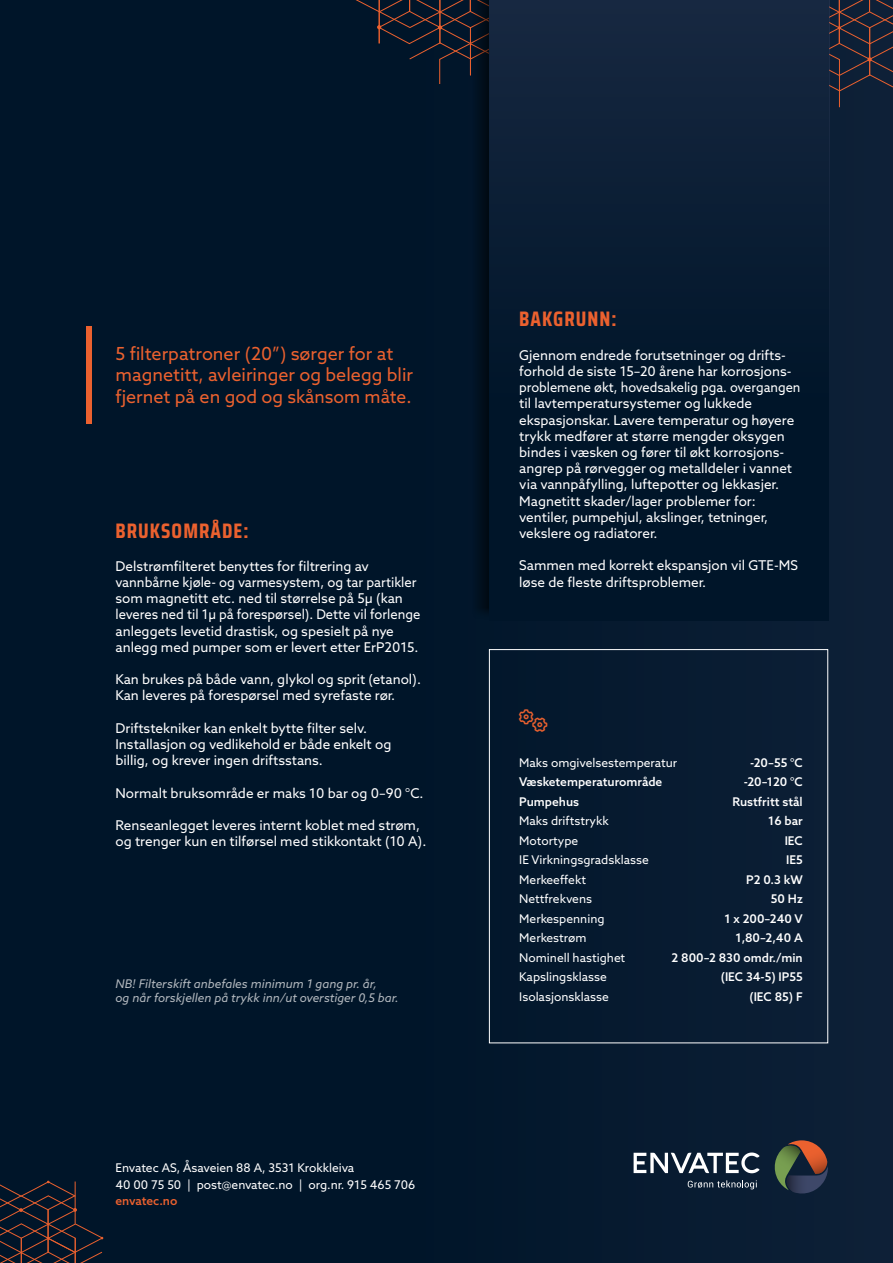
<style>
.page{position:relative;width:893px;height:1263px;background:#001529}
.page>*{position:absolute;margin:0;border:0;box-sizing:border-box;transform-origin:0 0}
.t1{font:700 21px "Saira Condensed";letter-spacing:.05em;color:#eb612f}
.t2{font:18px/21.6px "Azo Sans";color:#eb612f}
.t3{font:13.5px/16.2px "Azo Sans";color:#fff}
.t4{font:12px/16.5px "Azo Sans";color:#fff}
.t5{font:500 12px "Azo Sans";color:#fff}
.t6{font:italic 12px/14.4px "Azo Sans";color:#fff}
.t7{font:500 12px "Azo Sans";color:#eb612f}
</style>
<div class="page">
<div style="left:395px;top:0;width:498px;height:1263px;background:#061a30"></div>
<svg style="left:829px;top:0;width:64px;height:123px"></svg>
<svg style="left:355px;top:0;width:117px;height:83px"></svg>
<div style="left:489px;top:0;width:339px;height:621px;background:#001529"></div>
<div style="left:489px;top:0;width:340px;height:411px;background:#0b1e35"></div>
<div style="left:472px;top:0;width:17px;height:621px;background:#01101e"></div>
<svg style="left:774px;top:1140px;width:54px;height:54px"></svg>
<svg style="left:634px;top:1152px;width:126px;height:21px"></svg>
<svg style="left:688px;top:1180px;width:69px;height:9px"></svg>
<svg style="left:0;top:1181px;width:103px;height:82px"></svg>
<div style="left:489px;top:649px;width:339px;height:394px;border:1px solid #fff"></div>
<div style="left:86px;top:326px;width:6px;height:98px;background:#eb612f"></div>
<h2 class="t2" style="left:116px;top:342px;width:299px">5 filterpatroner (20”) sørger for at magnetitt, avleiringer og belegg blir fjernet på en god og skånsom måte.</h2>
<h1 class="t1" style="left:116px;top:515px;width:135px">BRUKSOMRÅDE:</h1>
<p class="t3" style="left:116px;top:558px;width:306px">Delstrømfilteret benyttes for filtrering av vannbårne kjøle- og varmesystem, og tar partikler som magnetitt etc. ned til størrelse på 5µ (kan leveres ned til 1µ på forespørsel). Dette vil forlenge anleggets levetid drastisk, og spesielt på nye anlegg med pumper som er levert etter ErP2015.</p>
<p class="t3" style="left:116px;top:671px;width:307px">Kan brukes på både vann, glykol og sprit (etanol).<br>Kan leveres på forespørsel med syrefaste rør.</p>
<p class="t3" style="left:116px;top:720px;width:277px">Driftstekniker kan enkelt bytte filter selv.<br>Installasjon og vedlikehold er både enkelt og billig, og krever ingen driftsstans.</p>
<p class="t3" style="left:116px;top:784px;width:309px">Normalt bruksområde er maks 10 bar og 0–90 °C.</p>
<p class="t3" style="left:116px;top:817px;width:312px">Renseanlegget leveres internt koblet med strøm, og trenger kun en tilførsel med stikkontakt (10 A).</p>
<p class="t6" style="left:116px;top:976px;width:285px">NB! Filterskift anbefales minimum 1 gang pr. år,<br>og når forskjellen på trykk inn/ut overstiger 0,5 bar.</p>
<p class="t4" style="left:116px;top:1159px;width:301px">Envatec AS, Åsaveien 88 A, 3531 Krokkleiva<br>40 00 75 50 | post@envatec.no | org.nr. 915 465 706</p>
<p class="t7" style="left:116px;top:1193px;width:63px">envatec.no</p>
<h1 class="t1" style="left:519px;top:302px;width:99px">BAKGRUNN:</h1>
<p class="t3" style="left:519px;top:347px;width:283px">Gjennom endrede forutsetninger og drifts&shy;forhold de siste 15–20 årene har korrosjons&shy;problemene økt, hovedsakelig pga. overgangen til lavtemperatursystemer og lukkede ekspasjonskar. Lavere temperatur og høyere trykk medfører at større mengder oksygen bindes i væsken og fører til økt korrosjons&shy;angrep på rørvegger og metalldeler i vannet via vannpåfylling, luftepotter og lekkasjer.<br>Magnetitt skader/lager problemer for: ventiler, pumpehjul, akslinger, tetninger, vekslere og radiatorer.</p>
<p class="t3" style="left:519px;top:557px;width:280px">Sammen med korrekt ekspansjon vil GTE-MS løse de fleste driftsproblemer.</p>
<p class="t4" style="left:519px;top:754px;width:160px">Maks omgivelsestemperatur</p>
<p class="t5" style="left:750px;top:755px;width:54px">-20–55 °C</p>
<p class="t5" style="left:519px;top:774px;width:145px">Væsketemperaturområde</p>
<p class="t5" style="left:744px;top:774px;width:61px">-20–120 °C</p>
<p class="t5" style="left:519px;top:794px;width:61px">Pumpehus</p>
<p class="t5" style="left:732px;top:794px;width:72px">Rustfritt stål</p>
<p class="t4" style="left:519px;top:813px;width:91px">Maks driftstrykk</p>
<p class="t5" style="left:768px;top:813px;width:36px">16 bar</p>
<p class="t4" style="left:519px;top:832px;width:61px">Motortype</p>
<p class="t5" style="left:785px;top:833px;width:20px">IEC</p>
<p class="t4" style="left:519px;top:852px;width:131px">IE Virkningsgradsklasse</p>
<p class="t5" style="left:786px;top:852px;width:18px">IE5</p>
<p class="t4" style="left:519px;top:871px;width:68px">Merkeeffekt</p>
<p class="t5" style="left:746px;top:872px;width:58px">P2 0.3 kW</p>
<p class="t4" style="left:519px;top:891px;width:74px">Nettfrekvens</p>
<p class="t5" style="left:771px;top:891px;width:33px">50 Hz</p>
<p class="t4" style="left:519px;top:910px;width:87px">Merkespenning</p>
<p class="t5" style="left:724px;top:911px;width:80px">1 x 200–240 V</p>
<p class="t4" style="left:519px;top:930px;width:69px">Merkestrøm</p>
<p class="t5" style="left:735px;top:930px;width:69px">1,80–2,40 A</p>
<p class="t4" style="left:519px;top:949px;width:108px">Nominell hastighet</p>
<p class="t5" style="left:671px;top:950px;width:133px">2 800–2 830 omdr./min</p>
<p class="t4" style="left:519px;top:969px;width:89px">Kapslingsklasse</p>
<p class="t5" style="left:721px;top:969px;width:84px">(IEC 34-5) IP55</p>
<p class="t4" style="left:519px;top:988px;width:91px">Isolasjonsklasse</p>
<p class="t5" style="left:749px;top:989px;width:55px">(IEC 85) F</p>
</div>
